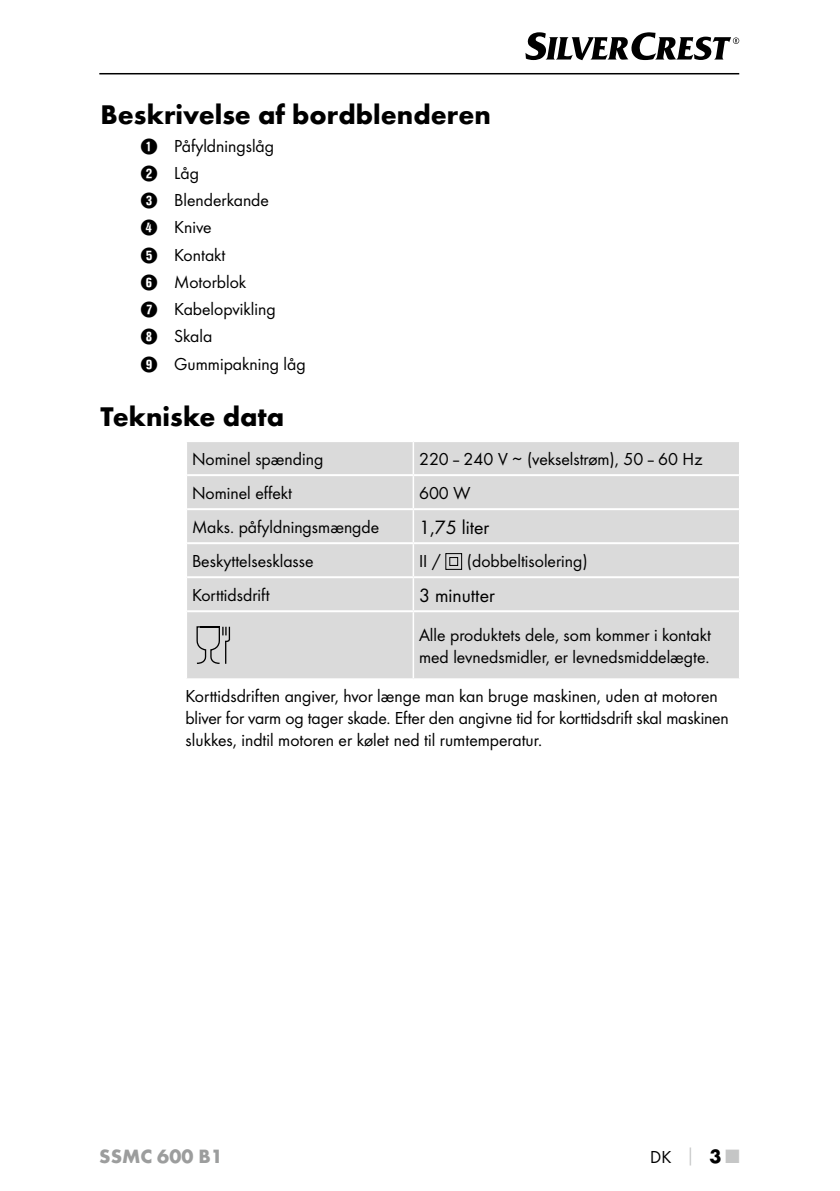
<style>
.page{position:relative;width:840px;height:1191px;background:#fff}
.page>*{position:absolute;margin:0;border:0;box-sizing:border-box;transform-origin:0 0}
.t1{font:700 28px "Futura";color:#000}
.t2{font:20px "Futura Boo";color:#000}
.t3{font:700 20px "Futura";color:#9c9d9d}
.t4{font:18px/27.4px "Futura Boo";color:#000}
.s1{font-family:"Hako PI Nummern"}
.s2{font-family:"Futura";font-weight:700;color:#c5c6c6}
.s3{font-family:"Futura";font-weight:700;font-size:20px}
.s4{font-family:"Futura";font-weight:700;font-size:20px;color:#c5c6c6}
</style>
<div class="page">
<hr style="left:99px;top:73px;width:639px;height:1px;background:#000">
<svg style="left:525px;top:32px;width:213px;height:28px"></svg>
<div style="left:187px;top:442px;width:551px;height:236px;background:#dadada"></div>
<hr style="left:187px;top:474px;width:226px;height:2px;background:#fff">
<hr style="left:413px;top:474px;width:325px;height:2px;background:#fff">
<hr style="left:187px;top:508px;width:226px;height:2px;background:#fff">
<hr style="left:413px;top:508px;width:325px;height:2px;background:#fff">
<hr style="left:187px;top:542px;width:226px;height:2px;background:#fff">
<hr style="left:413px;top:542px;width:325px;height:2px;background:#fff">
<hr style="left:187px;top:576px;width:226px;height:2px;background:#fff">
<hr style="left:413px;top:576px;width:325px;height:2px;background:#fff">
<hr style="left:187px;top:610px;width:226px;height:2px;background:#fff">
<hr style="left:413px;top:610px;width:325px;height:2px;background:#fff">
<hr style="left:412px;top:442px;width:2px;height:32px;background:#fff">
<hr style="left:412px;top:476px;width:2px;height:32px;background:#fff">
<hr style="left:412px;top:510px;width:2px;height:32px;background:#fff">
<hr style="left:412px;top:544px;width:2px;height:32px;background:#fff">
<hr style="left:412px;top:578px;width:2px;height:32px;background:#fff">
<hr style="left:412px;top:612px;width:2px;height:66px;background:#fff">
<svg style="left:445px;top:553px;width:17px;height:17px"></svg>
<svg style="left:195px;top:625px;width:35px;height:40px"></svg>
<h1 class="t1" style="left:100px;top:97px;width:392px">Beskrivelse af bordblenderen</h1>
<p class="t4" style="left:140px;top:132px;width:167px"><span class="s1">1</span> Påfyldningslåg<br><span class="s1">2</span> Låg<br><span class="s1">3</span> Blenderkande<br><span class="s1">4</span> Knive<br><span class="s1">5</span> Kontakt<br><span class="s1">6</span> Motorblok<br><span class="s1">7</span> Kabelopvikling<br><span class="s1">8</span> Skala<br><span class="s1">9</span> Gummipakning låg</p>
<h1 class="t1" style="left:100px;top:400px;width:185px">Tekniske data</h1>
<p class="t4" style="left:192px;top:445px;width:133px">Nominel spænding</p>
<p class="t4" style="left:419px;top:445px;width:285px">220–240 V ∼ (vekselstrøm), 50–60 Hz</p>
<p class="t4" style="left:192px;top:479px;width:102px">Nominel effekt</p>
<p class="t4" style="left:419px;top:479px;width:53px">600 W</p>
<p class="t4" style="left:192px;top:513px;width:189px">Maks. påfyldningsmængde</p>
<p class="t2" style="left:419px;top:515px;width:72px">1,75 liter</p>
<p class="t4" style="left:192px;top:547px;width:123px">Beskyttelsesklasse</p>
<p class="t4" style="left:419px;top:547px;width:23px">II /</p>
<p class="t4" style="left:466px;top:547px;width:122px">(dobbeltisolering)</p>
<p class="t4" style="left:192px;top:581px;width:79px">Korttidsdrift</p>
<p class="t2" style="left:419px;top:583px;width:77px">3 minutter</p>
<p class="t4" style="left:419px;top:624px;width:293px;line-height:21.6px">Alle produktets dele, som kommer i kontakt med levnedsmidler, er levnedsmiddelægte.</p>
<p class="t4" style="left:185px;top:685px;width:544px;line-height:21.6px">Korttidsdriften angiver, hvor længe man kan bruge maskinen, uden at motoren bliver for varm og tager skade. Efter den angivne tid for korttidsdrift skal maskinen slukkes, indtil motoren er kølet ned til rumtemperatur.</p>
<p class="t3" style="left:99px;top:1143px;width:125px">SSMC 600 B1</p>
<p class="t4" style="left:649px;top:1142px;width:90px">DK <span class="s2">│</span> <span class="s3">3</span><span class="s4">■</span></p>
</div>
